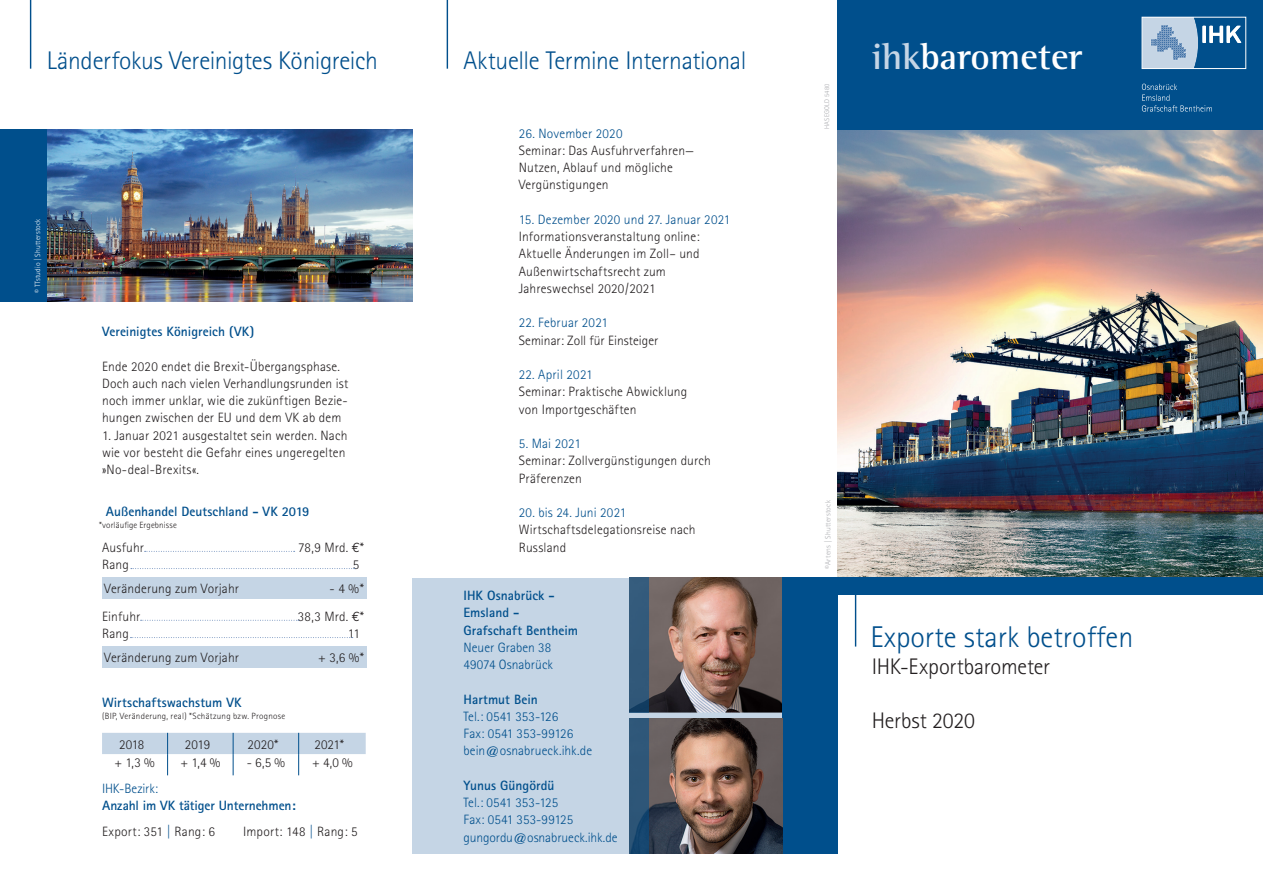
<style>
.page{position:relative;width:1263px;height:893px;background:#fff}
.page>*{position:absolute;margin:0;border:0;box-sizing:border-box;transform-origin:0 0}
.Kolumen_11_13_2_ligh{font:700 37.5px "AT Rotis Semi Serif";color:#fff}
.t1{font:300 30px "AT Rotis Sans Serif";color:#004f8c}
.t2{font:300 25.5px "AT Rotis Sans Serif";letter-spacing:-.015em;color:#004f8c}
.t3{font:300 22.5px "AT Rotis Sans Serif";letter-spacing:-.005em;color:#231f20}
.t4{font:300 13.5px/17.2px "AT Rotis Sans Serif";letter-spacing:.01em;color:#231f20}
.t5{font:300 13.5px "AT Rotis Sans Serif";letter-spacing:.005em;color:#004f8c}
.t6{font:700 13.5px/17.2px "AT Rotis Sans Serif";color:#004f8c}
.t7{font:300 9px "AT Rotis Sans Serif";letter-spacing:.025em;color:#231f20}
.t8{font:300 7.5px "AT Rotis Sans Serif";letter-spacing:.02em;color:#fff}
.t9{font:300 7.5px "AT Rotis Sans Serif";letter-spacing:.03em;color:#a8a9ad}
.t10{font:300 6.75px "AT Rotis Sans Serif";letter-spacing:.04em;color:#a8a9ad}
.s1{font-family:"Euro Mono";font-weight:400}
.s2{color:#004f8c}
.s3{font-weight:300}
.s4{color:#c5d5e5}
</style>
<div class="page">
<hr style="left:447px;top:0;width:1px;height:69px;background:#004f8c">
<hr style="left:30px;top:0;width:1px;height:69px;background:#004f8c">
<img style="left:838px;top:129px;width:425px;height:449px">
<div style="left:838px;top:578px;width:425px;height:17px;background:#004f8c"></div>
<div style="left:838px;top:0;width:425px;height:129px;background:#004f8c"></div>
<svg style="left:1142px;top:84px;width:70px;height:28px"></svg>
<div style="left:102px;top:577px;width:264px;height:22px;background:#c5d5e5"></div>
<div style="left:102px;top:646px;width:264px;height:22px;background:#c5d5e5"></div>
<svg style="left:1142px;top:17px;width:104px;height:52px"></svg>
<hr style="left:855px;top:592px;width:1px;height:55px;background:#004f8c">
<img style="left:47px;top:129px;width:365px;height:172px">
<div style="left:0;top:129px;width:47px;height:172px;background:#004f8c"></div>
<svg style="left:145px;top:551px;width:150px;height:1px"></svg>
<svg style="left:141px;top:620px;width:158px;height:1px"></svg>
<svg style="left:131px;top:568px;width:224px;height:1px"></svg>
<svg style="left:130px;top:637px;width:223px;height:1px"></svg>
<svg style="left:102px;top:733px;width:264px;height:42px"></svg>
<img style="left:648px;top:578px;width:134px;height:135px">
<div style="left:412px;top:578px;width:217px;height:275px;background:#c5d5e5"></div>
<div style="left:617px;top:713px;width:176px;height:6px;background:#c5d5e5"></div>
<div style="left:782px;top:578px;width:56px;height:275px;background:#004f8c"></div>
<div style="left:629px;top:578px;width:19px;height:135px;background:#32597a"></div>
<img style="left:648px;top:719px;width:134px;height:134px">
<svg style="left:629px;top:719px;width:19px;height:134px;background:#285276"></svg>
<p class="t2" style="left:47px;top:45px;width:333px">Länderfokus Vereinigtes Königreich</p>
<p class="t2" style="left:463px;top:45px;width:284px">Aktuelle Termine International</p>
<p class="t8" style="left:33px;top:293px;width:76px;rotate:-90deg">© TTstudio | Shutterstock</p>
<p class="t6" style="left:102px;top:323px;width:154px">Vereinigtes Königreich (VK)</p>
<p class="t4" style="left:102px;top:357px;width:248px">Ende 2020 endet die Brexit-Übergangsphase.<br>Doch auch nach vielen Verhandlungsrunden ist noch immer unklar, wie die zukünftigen Bezie&shy;hungen zwischen der EU und dem VK ab dem</p>
<p class="t4" style="left:102px;top:426px;width:247px">1. Januar 2021 ausgestaltet sein werden. Nach wie vor besteht die Gefahr eines ungeregelten »No-deal-Brexits«.</p>
<p class="t6" style="left:106px;top:502px;width:205px">Außenhandel Deutschland - VK 2019</p>
<p class="t7" style="left:99px;top:519px;width:79px">*vorläufige Ergebnisse</p>
<p class="t4" style="left:102px;top:538px;width:44px">Ausfuhr</p>
<p class="t4" style="left:298px;top:538px;width:67px">78,9 Mrd. <span class="s1">D</span>*</p>
<p class="t4" style="left:102px;top:556px;width:28px">Rang</p>
<p class="t4" style="left:353px;top:556px;width:8px">5</p>
<p class="t4" style="left:104px;top:580px;width:136px">Veränderung zum Vorjahr</p>
<p class="t4" style="left:330px;top:580px;width:36px">- 4 %*</p>
<p class="t4" style="left:102px;top:607px;width:40px">Einfuhr</p>
<p class="t4" style="left:298px;top:607px;width:68px">38,3 Mrd. <span class="s1">D</span>*</p>
<p class="t4" style="left:102px;top:625px;width:28px">Rang</p>
<p class="t4" style="left:348px;top:625px;width:14px">11</p>
<p class="t4" style="left:104px;top:649px;width:136px">Veränderung zum Vorjahr</p>
<p class="t4" style="left:318px;top:649px;width:47px">+ 3,6 %*</p>
<p class="t6" style="left:102px;top:693px;width:141px">Wirtschaftswachstum VK</p>
<p class="t7" style="left:102px;top:711px;width:185px">(BIP, Veränderung, real) *Schätzung bzw. Prognose</p>
<p class="t4" style="left:119px;top:735px;width:27px">2018</p>
<p class="t4" style="left:185px;top:735px;width:27px">2019</p>
<p class="t4" style="left:248px;top:735px;width:32px">2020*</p>
<p class="t4" style="left:315px;top:735px;width:31px">2021*</p>
<p class="t4" style="left:115px;top:754px;width:42px">+ 1,3 %</p>
<p class="t4" style="left:180px;top:754px;width:41px">+ 1,4 %</p>
<p class="t4" style="left:247px;top:754px;width:40px">- 6,5 %</p>
<p class="t4" style="left:312px;top:754px;width:42px">+ 4,0 %</p>
<p class="t5" style="left:102px;top:781px;width:58px">IHK-Bezirk:</p>
<p class="t6" style="left:102px;top:797px;width:195px">Anzahl im VK tätiger Unternehmen:</p>
<p class="t4" style="left:102px;top:823px;width:115px">Export: 351 <span class="s2">|</span> Rang: 6</p>
<p class="t4" style="left:243px;top:823px;width:116px">Import: 148 <span class="s2">|</span> Rang: 5</p>
<p class="t5" style="left:519px;top:125px;width:105px">26. November 2020</p>
<p class="t4" style="left:519px;top:142px;width:177px">Seminar: Das Ausfuhrverfahren—<br>Nutzen, Ablauf und mögliche<br>Vergünstigungen</p>
<p class="t5" style="left:519px;top:212px;width:213px">15. Dezember 2020 und 27. Januar 2021</p>
<p class="t4" style="left:519px;top:228px;width:183px;text-align:justify">Informationsveranstaltung online:<br>Aktuelle Änderungen im Zoll– und Außenwirtschaftsrecht zum</p>
<p class="t4" style="left:519px;top:280px;width:138px">Jahreswechsel 2020/2021</p>
<p class="t5" style="left:519px;top:315px;width:91px">22. Februar 2021</p>
<p class="t4" style="left:519px;top:331px;width:141px">Seminar: Zoll für Einsteiger</p>
<p class="t5" style="left:519px;top:367px;width:75px">22. April 2021</p>
<p class="t4" style="left:519px;top:383px;width:170px">Seminar: Praktische Abwicklung von Importgeschäften</p>
<p class="t5" style="left:519px;top:436px;width:64px">5. Mai 2021</p>
<p class="t4" style="left:519px;top:452px;width:194px">Seminar: Zollvergünstigungen durch<br>Präferenzen</p>
<p class="t5" style="left:519px;top:505px;width:109px">20. bis 24. Juni 2021</p>
<p class="t4" style="left:519px;top:521px;width:178px">Wirtschaftsdelegationsreise nach<br>Russland</p>
<p class="t6" style="left:463px;top:587px;width:116px">IHK Osnabrück -<br>Emsland -<br>Grafschaft Bentheim<br><span class="s3">Neuer Graben 38<br>49074 Osnabrück</span></p>
<p class="t6" style="left:463px;top:690px;width:76px">Hartmut Bein</p>
<p class="t5" style="left:463px;top:709px;width:96px">Tel.: 0541 353-126</p>
<p class="t5" style="left:463px;top:726px;width:111px">Fax: 0541 353-99126</p>
<p class="t5" style="left:463px;top:743px;width:130px">bein@osnabrueck.ihk.de</p>
<p class="t6" style="left:463px;top:776px;width:93px">Yunus Güngördü</p>
<p class="t5" style="left:463px;top:795px;width:96px">Tel.: 0541 353-125</p>
<p class="t5" style="left:463px;top:812px;width:111px">Fax: 0541 353-99125</p>
<p class="t5" style="left:463px;top:829px;width:155px">gungordu@osnabrueck.ihk.de</p>
<p class="t10" style="left:823px;top:129px;width:47px;rotate:-90deg">HASEGOLD 5480</p>
<p class="Kolumen_11_13_2_ligh" style="left:872px;top:34px;width:212px"><span class="s4">ihk</span>barometer</p>
<p class="t9" style="left:824px;top:569px;width:70px;rotate:-90deg">©Artens | Shutterstock</p>
<p class="t1" style="left:870px;top:619px;width:264px">Exporte stark betroffen</p>
<p class="t3" style="left:872px;top:653px;width:180px">IHK-Exportbarometer</p>
<p class="t3" style="left:872px;top:707px;width:105px">Herbst 2020</p>
</div>
